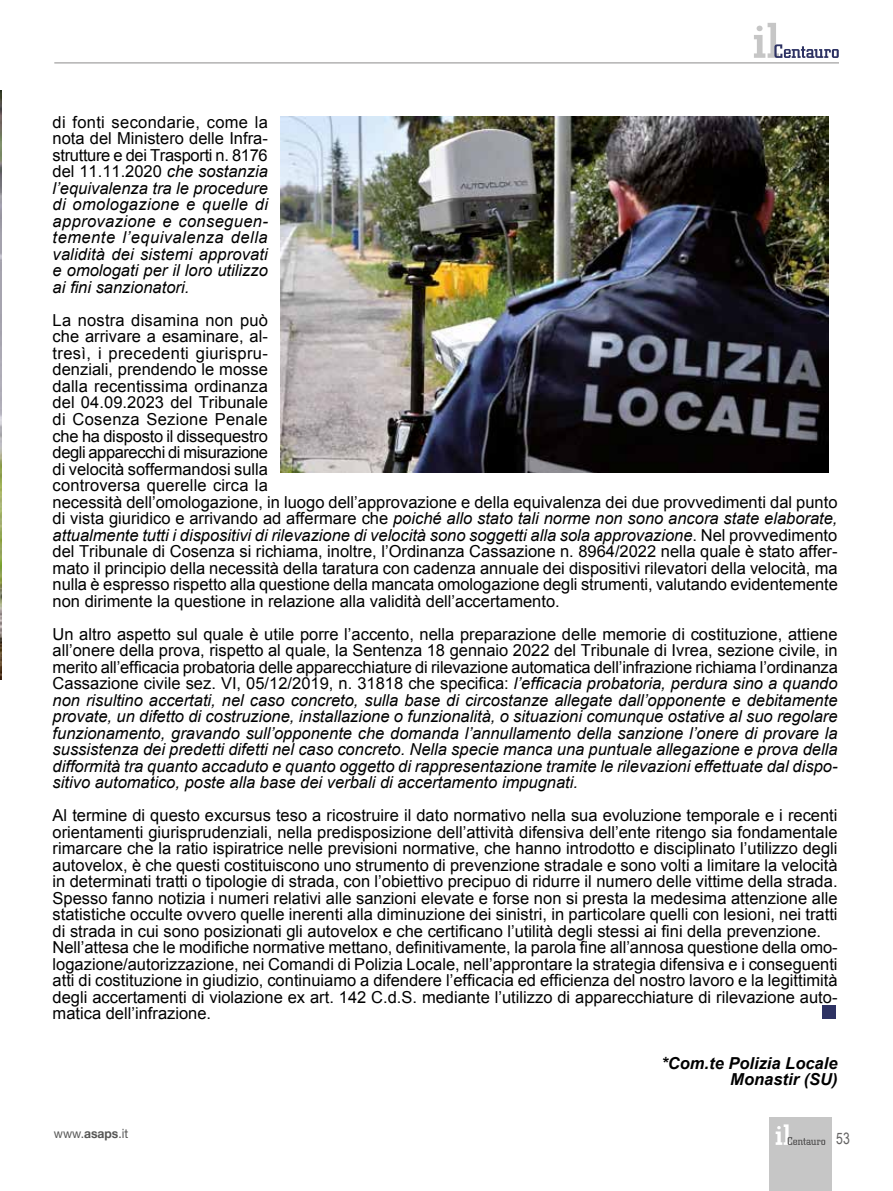
<style>
.page{position:relative;width:893px;height:1191px;background:#fff}
.page>*{position:absolute;margin:0;border:0;box-sizing:border-box;transform-origin:0 0}
.t1{font:16.5px/16.5px "Arial";color:#000}
.t2{font:italic 16.5px/16.5px "Arial";color:#000;text-align:justify}
.t3{font:italic 700 16.5px/16.5px "Arial";color:#000;text-align:right}
.t4{font:15.75px "Arial Narrow";color:#646363;scale:.95 1}
.t5{font:12.75px "Helvetica Neue";color:#575756;scale:.95 1}
.s1{font-style:normal}
.s2{font-style:italic}
.s3{font-weight:700}
</style>
<div class="page">
<hr style="left:54px;top:62px;width:785px;height:2px;background:#b3b2b2">
<svg style="left:754px;top:23px;width:85px;height:35px"></svg>
<img style="left:0;top:91px;width:1px;height:588px">
<img style="left:281px;top:116px;width:547px;height:356px">
<div style="left:770px;top:1117px;width:62px;height:74px;background:#c6c6c6"></div>
<svg style="left:776px;top:1124px;width:49px;height:21px"></svg>
<div style="left:822px;top:1005px;width:14px;height:13px;background:#2d3263"></div>
<p class="t2" style="left:53px;top:114px;width:217px"><span class="s1">di fonti secondarie, come la nota del Ministero delle Infra&shy;strutture e dei Trasporti n. 8176 del 11.11.2020</span> che sostanzia l’equivalenza tra le procedure di omologazione e quelle di approvazione e conseguen&shy;temente l’equivalenza della validità dei sistemi approvati e omologati per il loro utilizzo ai fini sanzionatori.</p>
<p class="t1" style="left:53px;top:312px;width:787px">La nostra disamina non può<br>che arrivare a esaminare, al-<br>tresì, i precedenti giurispru-<br>denziali, prendendo le mosse<br>dalla recentissima ordinanza<br>del 04.09.2023 del Tribunale<br>di Cosenza Sezione Penale<br>che ha disposto il dissequestro<br>degli apparecchi di misurazione<br>di velocità soffermandosi sulla<br>controversa querelle circa la<br>necessità dell’omologazione, in luogo dell’approvazione e della equivalenza dei due provvedimenti dal punto di vista giuridico e arrivando ad affermare che <span class="s2">poiché allo stato tali norme non sono ancora state elaborate, attualmente tutti i dispositivi di rilevazione di velocità sono soggetti alla sola approvazione</span>. Nel provvedimento del Tribunale di Cosenza si richiama, inoltre, l’Ordinanza Cassazione n. 8964/2022 nella quale è stato affer&shy;mato il principio della necessità della taratura con cadenza annuale dei dispositivi rilevatori della velocità, ma nulla è espresso rispetto alla questione della mancata omologazione degli strumenti, valutando evidentemente non dirimente la questione in relazione alla validità dell’accertamento.</p>
<p class="t2" style="left:53px;top:626px;width:787px"><span class="s1">Un altro aspetto sul quale è utile porre l’accento, nella preparazione delle memorie di costituzione, attiene all’onere della prova, rispetto al quale, la Sentenza 18 gennaio 2022 del Tribunale di Ivrea, sezione civile, in merito all’efficacia probatoria delle apparecchiature di rilevazione automatica dell’infrazione richiama l’ordinanza Cassazione civile sez. VI, 05/12/2019, n. 31818 che specifica:</span> l’efficacia probatoria, perdura sino a quando non risultino accertati, nel caso concreto, sulla base di circostanze allegate dall’opponente e debitamente provate, un difetto di costruzione, installazione o funzionalità, o situazioni comunque ostative al suo regolare funzionamento, gravando sull’opponente che domanda l’annullamento della sanzione l’onere di provare la sussistenza dei predetti difetti nel caso concreto. Nella specie manca una puntuale allegazione e prova della difformità tra quanto accaduto e quanto oggetto di rappresentazione tramite le rilevazioni effettuate dal dispo&shy;sitivo automatico, poste alla base dei verbali di accertamento impugnati.</p>
<p class="t1" style="left:53px;top:807px;width:787px">Al termine di questo excursus teso a ricostruire il dato normativo nella sua evoluzione temporale e i recenti orientamenti giurisprudenziali, nella predisposizione dell’attività difensiva dell’ente ritengo sia fondamentale rimarcare che la ratio ispiratrice nelle previsioni normative, che hanno introdotto e disciplinato l’utilizzo degli autovelox, è che questi costituiscono uno strumento di prevenzione stradale e sono volti a limitare la velocità in determinati tratti o tipologie di strada, con l’obiettivo precipuo di ridurre il numero delle vittime della strada.<br>Spesso fanno notizia i numeri relativi alle sanzioni elevate e forse non si presta la medesima attenzione alle statistiche occulte ovvero quelle inerenti alla diminuzione dei sinistri, in particolare quelli con lesioni, nei tratti di strada in cui sono posizionati gli autovelox e che certificano l’utilità degli stessi ai fini della prevenzione.<br>Nell’attesa che le modifiche normative mettano, definitivamente, la parola fine all’annosa questione della omo&shy;logazione/autorizzazione, nei Comandi di Polizia Locale, nell’approntare la strategia difensiva e i conseguenti atti di costituzione in giudizio, continuiamo a difendere l’efficacia ed efficienza del nostro lavoro e la legittimità degli accertamenti di violazione ex art. 142 C.d.S. mediante l’utilizzo di apparecchiature di rilevazione auto&shy;matica dell’infrazione.</p>
<p class="t3" style="left:661px;top:1055px;width:178px">*Com.te Polizia Locale<br>Monastir (SU)</p>
<p class="t5" style="left:54px;top:1124px;width:80px">www.<span class="s3">asaps</span>.it</p>
<p class="t4" style="left:836px;top:1126px;width:16px">53</p>
</div>
